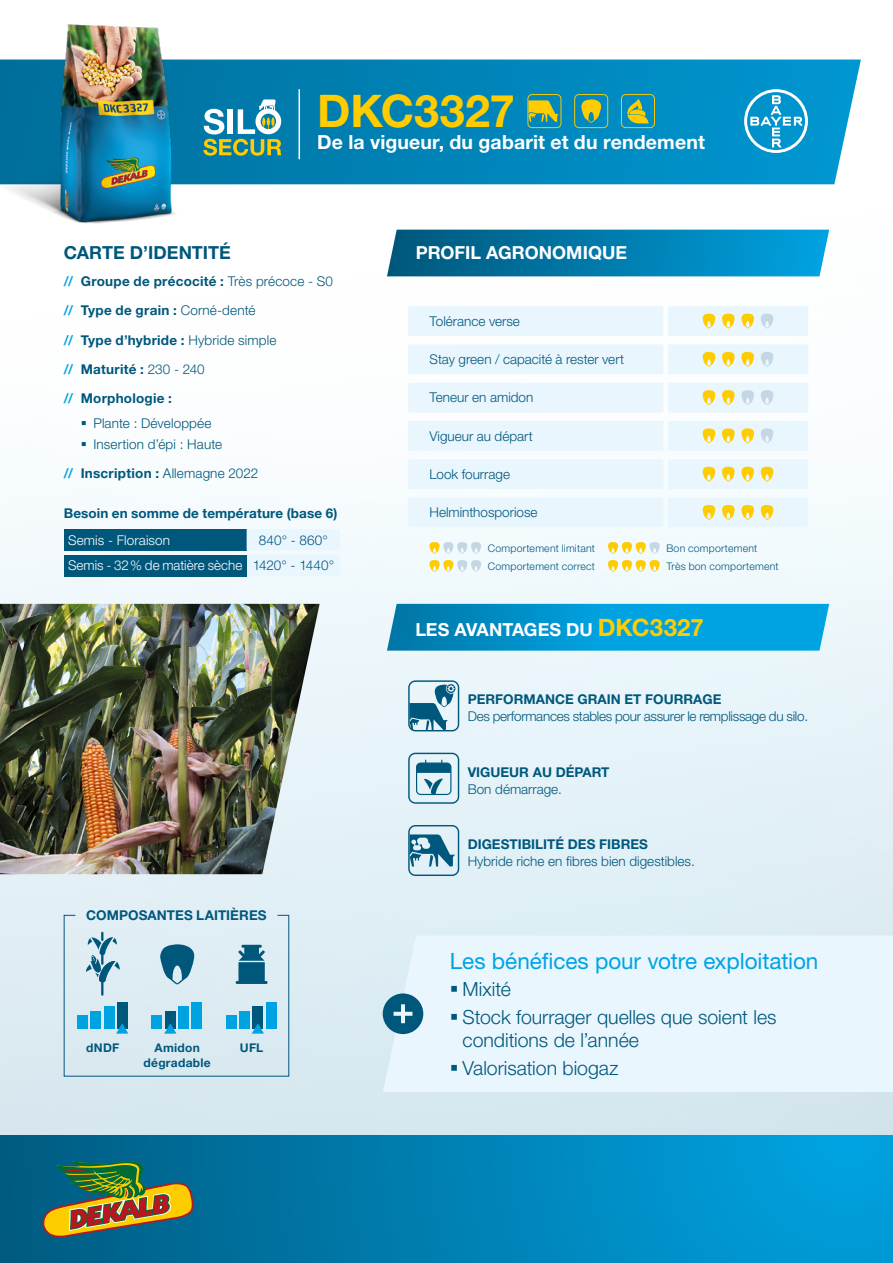
<style>
.page{position:relative;width:893px;height:1263px;background:#fff}
.page>*{position:absolute;margin:0;border:0;box-sizing:border-box;transform-origin:0 0}
.t1{font:700 45px "Helvetica Neue LT Std";color:#fc0}
.t2{font:22.5px "Helvetica Neue LT Std";letter-spacing:-.005em;color:#00a3e2}
.t3{font:300 19.5px/27.6px "Helvetica Neue LT Std";color:#00577c}
.t4{font:700 19.5px "Helvetica Neue LT Std";letter-spacing:.005em;color:#fff}
.t5{font:700 18px "Helvetica Neue LT Std";color:#fff}
.t6{font:700 18px "Helvetica Neue LT Std";letter-spacing:-.005em;color:#00577c}
.t7{font:700 13.5px/29.2px "Helvetica Neue LT Std";letter-spacing:.005em;color:#00577c}
.t8{font:300 13.5px/20.7px "Helvetica Neue LT Std";color:#00577c}
.t9{font:300 13.5px/25.8px "Helvetica Neue LT Std";letter-spacing:.005em;color:#fff}
.t10{font:300 13.5px "Helvetica Neue LT Std";letter-spacing:-.02em;color:#00577c}
.t11{font:700 12px/14.4px "Helvetica Neue LT Std";letter-spacing:.025em;color:#00577c;text-align:center}
.t12{font:300 10.5px "Helvetica Neue LT Std";letter-spacing:.02em;color:#00577c}
.s1{color:#00a3e2}
.s2{font-weight:300}
.s3{font-weight:700;color:#00a3e2}
.s4{font-weight:700}
.s5{color:#00577c}
.s6{font-size:24px;color:#fc0}
</style>
<div class="page">
<img style="left:0;top:59px;width:893px;height:1076px">
<div style="left:0;top:1135px;width:893px;height:128px;background:linear-gradient(to right,#005b81,#00a4e3)"></div>
<svg style="left:43px;top:1161px;width:150px;height:76px;background:#63784c"></svg>
<svg style="left:221px;top:60px;width:640px;height:124px;background:#068abe"></svg>
<svg style="left:221px;top:99px;width:60px;height:57px"></svg>
<svg style="left:744px;top:89px;width:64px;height:64px"></svg>
<hr style="left:298px;top:89px;width:2px;height:70px;background:#fff">
<svg style="left:527px;top:94px;width:34px;height:34px"></svg>
<svg style="left:574px;top:94px;width:34px;height:34px"></svg>
<svg style="left:621px;top:94px;width:34px;height:34px"></svg>
<img style="left:0;top:24px;width:221px;height:237px">
<div style="left:64px;top:529px;width:183px;height:21px;background:#00577c"></div>
<div style="left:247px;top:529px;width:93px;height:47px;background:#eaf6fe"></div>
<div style="left:64px;top:555px;width:183px;height:21px;background:#00577c"></div>
<svg style="left:408px;top:680px;width:51px;height:51px;background:#82afc2"></svg>
<svg style="left:408px;top:753px;width:51px;height:51px;background:#9dc2d1"></svg>
<svg style="left:408px;top:825px;width:51px;height:51px;background:#8ab4c7"></svg>
<div style="left:383px;top:935px;width:510px;height:157px;background:#eaf6fe"></div>
<div style="left:383px;top:993px;width:40px;height:41px;background:#00577c;border-radius:50%"></div>
<svg style="left:394px;top:1004px;width:18px;height:19px"></svg>
<svg style="left:387px;top:230px;width:442px;height:46px;background:#057eaf"></svg>
<img style="left:0;top:604px;width:320px;height:270px">
<svg style="left:387px;top:604px;width:442px;height:47px;background:#069ad3"></svg>
<svg style="left:63px;top:914px;width:227px;height:163px;background:#bad8e6"></svg>
<svg style="left:408px;top:306px;width:400px;height:221px;fill:#eaf6fe"></svg>
<svg style="left:703px;top:313px;width:12px;height:15px"></svg>
<svg style="left:722px;top:313px;width:13px;height:15px"></svg>
<svg style="left:741px;top:313px;width:13px;height:15px"></svg>
<svg style="left:761px;top:313px;width:12px;height:15px"></svg>
<svg style="left:703px;top:352px;width:12px;height:15px"></svg>
<svg style="left:722px;top:352px;width:13px;height:15px"></svg>
<svg style="left:741px;top:352px;width:13px;height:15px"></svg>
<svg style="left:761px;top:352px;width:12px;height:15px"></svg>
<svg style="left:703px;top:390px;width:12px;height:15px"></svg>
<svg style="left:722px;top:390px;width:13px;height:15px"></svg>
<svg style="left:741px;top:390px;width:13px;height:15px"></svg>
<svg style="left:761px;top:390px;width:12px;height:15px"></svg>
<svg style="left:703px;top:428px;width:12px;height:15px"></svg>
<svg style="left:722px;top:428px;width:13px;height:15px"></svg>
<svg style="left:741px;top:428px;width:13px;height:15px"></svg>
<svg style="left:761px;top:428px;width:12px;height:15px"></svg>
<svg style="left:703px;top:467px;width:12px;height:15px"></svg>
<svg style="left:722px;top:467px;width:13px;height:15px"></svg>
<svg style="left:741px;top:467px;width:13px;height:15px"></svg>
<svg style="left:761px;top:467px;width:12px;height:15px"></svg>
<svg style="left:703px;top:505px;width:12px;height:15px"></svg>
<svg style="left:722px;top:505px;width:13px;height:15px"></svg>
<svg style="left:741px;top:505px;width:13px;height:15px"></svg>
<svg style="left:761px;top:505px;width:12px;height:15px"></svg>
<svg style="left:429px;top:542px;width:52px;height:12px"></svg>
<svg style="left:608px;top:542px;width:52px;height:12px"></svg>
<svg style="left:429px;top:560px;width:52px;height:12px"></svg>
<svg style="left:608px;top:560px;width:52px;height:12px"></svg>
<svg style="left:82px;top:421px;width:4px;height:4px"></svg>
<svg style="left:82px;top:442px;width:4px;height:4px"></svg>
<svg style="left:451px;top:986px;width:6px;height:6px"></svg>
<svg style="left:451px;top:1014px;width:6px;height:6px"></svg>
<svg style="left:451px;top:1065px;width:6px;height:6px"></svg>
<h1 class="t1" style="left:317px;top:83px;width:199px">DKC3327</h1>
<h3 class="t4" style="left:317px;top:130px;width:389px">De la vigueur, du gabarit et du rendement</h3>
<h3 class="t6" style="left:64px;top:242px;width:168px">CARTE D’IDENTITÉ</h3>
<h3 class="t5" style="left:416px;top:242px;width:213px">PROFIL AGRONOMIQUE</h3>
<p class="t7" style="left:64px;top:266px;width:271px"><span class="s1">//</span> Groupe de précocité : <span class="s2">Très précoce - S0 </span><span class="s1">//</span> Type de grain : <span class="s2">Corné-denté<br></span><span class="s1">//</span> Type d’hybride : <span class="s2">Hybride simple<br></span><span class="s1">//</span> Maturité : <span class="s2">230 - 240<br></span><span class="s1">//</span> Morphologie :</p>
<p class="t8" style="left:93px;top:413px;width:130px">Plante : Développée<br>Insertion d’épi : Haute</p>
<p class="t8" style="left:64px;top:463px;width:196px"><span class="s3">//</span> <span class="s4">Inscription :</span> Allemagne 2022</p>
<p class="t7" style="left:64px;top:498px;width:275px">Besoin en somme de température (base 6)</p>
<p class="t9" style="left:68px;top:527px;width:104px">Semis - Floraison</p>
<p class="t9" style="left:68px;top:527px;width:268px;text-indent:191px"><span class="s5">840° - 860°<br></span>Semis - 32% de matière sèche <span class="s5">1420° - 1440°</span></p>
<p class="t7" style="left:86px;top:900px;width:182px">COMPOSANTES LAITIÈRES</p>
<p class="t11" style="left:86px;top:1040px;width:35px">dNDF</p>
<p class="t11" style="left:240px;top:1040px;width:25px">UFL</p>
<p class="t11" style="left:144px;top:1040px;width:69px">Amidon dégradable</p>
<p class="t8" style="left:429px;top:310px;width:92px">Tolérance verse</p>
<p class="t8" style="left:429px;top:349px;width:196px">Stay green / capacité à rester vert</p>
<p class="t8" style="left:429px;top:387px;width:105px">Teneur en amidon</p>
<p class="t8" style="left:429px;top:425px;width:105px">Vigueur au départ</p>
<p class="t8" style="left:429px;top:463px;width:82px">Look fourrage</p>
<p class="t8" style="left:429px;top:502px;width:110px">Helminthosporiose</p>
<p class="t12" style="left:488px;top:542px;width:109px">Comportement limitant</p>
<p class="t12" style="left:666px;top:542px;width:92px">Bon comportement</p>
<p class="t12" style="left:488px;top:560px;width:109px">Comportement correct</p>
<p class="t12" style="left:666px;top:560px;width:114px">Très bon comportement</p>
<h3 class="t5" style="left:415px;top:618px;width:290px">LES AVANTAGES DU <span class="s6">DKC3327</span></h3>
<p class="t7" style="left:468px;top:685px;width:255px">PERFORMANCE GRAIN ET FOURRAGE</p>
<p class="t10" style="left:468px;top:708px;width:342px">Des performances stables pour assurer le remplissage du silo.</p>
<p class="t7" style="left:468px;top:757px;width:143px">VIGUEUR AU DÉPART</p>
<p class="t8" style="left:468px;top:778px;width:96px">Bon démarrage.</p>
<p class="t7" style="left:468px;top:829px;width:182px">DIGESTIBILITÉ DES FIBRES</p>
<p class="t8" style="left:468px;top:850px;width:229px">Hybride riche en fibres bien digestibles.</p>
<h2 class="t2" style="left:450px;top:947px;width:370px">Les bénéfices pour votre exploitation</h2>
<h3 class="t3" style="left:463px;top:975px;width:316px">Mixité<br>Stock fourrager quelles que soient les</h3>
<h3 class="t3" style="left:463px;top:1026px;width:178px">conditions de l’année<br>Valorisation biogaz</h3>
</div>
